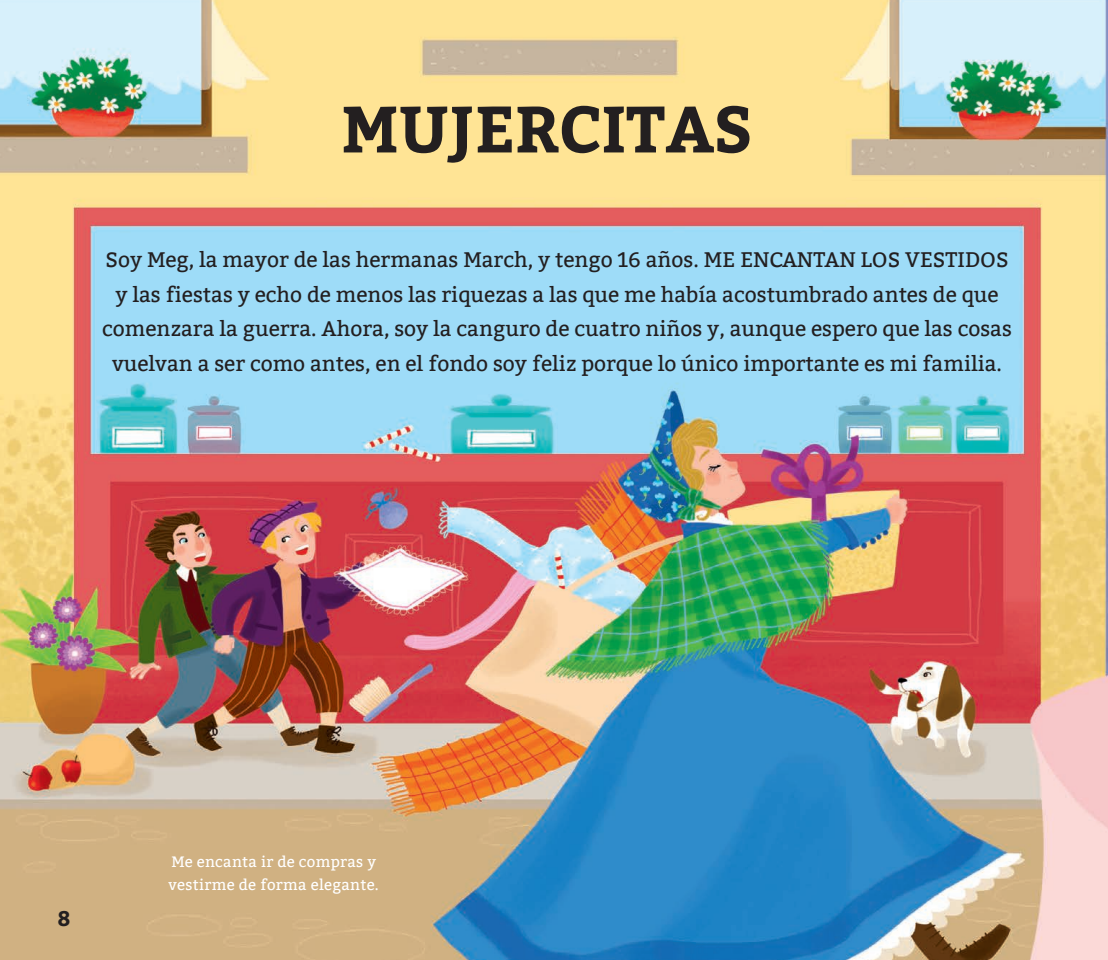
<style>
.page{position:relative;width:1108px;height:960px;background:#fff}
.page>*{position:absolute;margin:0;border:0;box-sizing:border-box;transform-origin:0 0}
.t1{font:700 65.1px "Bitter";color:#231f20}
.t2{font:700 21.15px "Bitter";color:#231f20}
.t3{font:21px/34.8px "Bitter";color:#231f20;text-align:center}
.t4{font:15px/22.5px "Bitter";letter-spacing:.02em;color:#fff}
</style>
<div class="page">
<img style="left:0;top:0;width:1108px;height:959px">
<h1 class="t1" style="left:341px;top:90px;width:413px">MUJERCITAS</h1>
<p class="t3" style="left:102px;top:243px;width:911px">Soy Meg, la mayor de las hermanas March, y tengo 16 años. ME ENCANTAN LOS VESTIDOS y las fiestas y echo de menos las riquezas a las que me había acostumbrado antes de que comenzara la guerra. Ahora, soy la canguro de cuatro niños y, aunque espero que las cosas vuelvan a ser como antes, en el fondo soy feliz porque lo único importante es mi familia.</p>
<p class="t2" style="left:58px;top:905px;width:15px">8</p>
<p class="t4" style="left:169px;top:850px;width:212px">Me encanta ir de compras y vestirme de forma elegante.</p>
</div>
